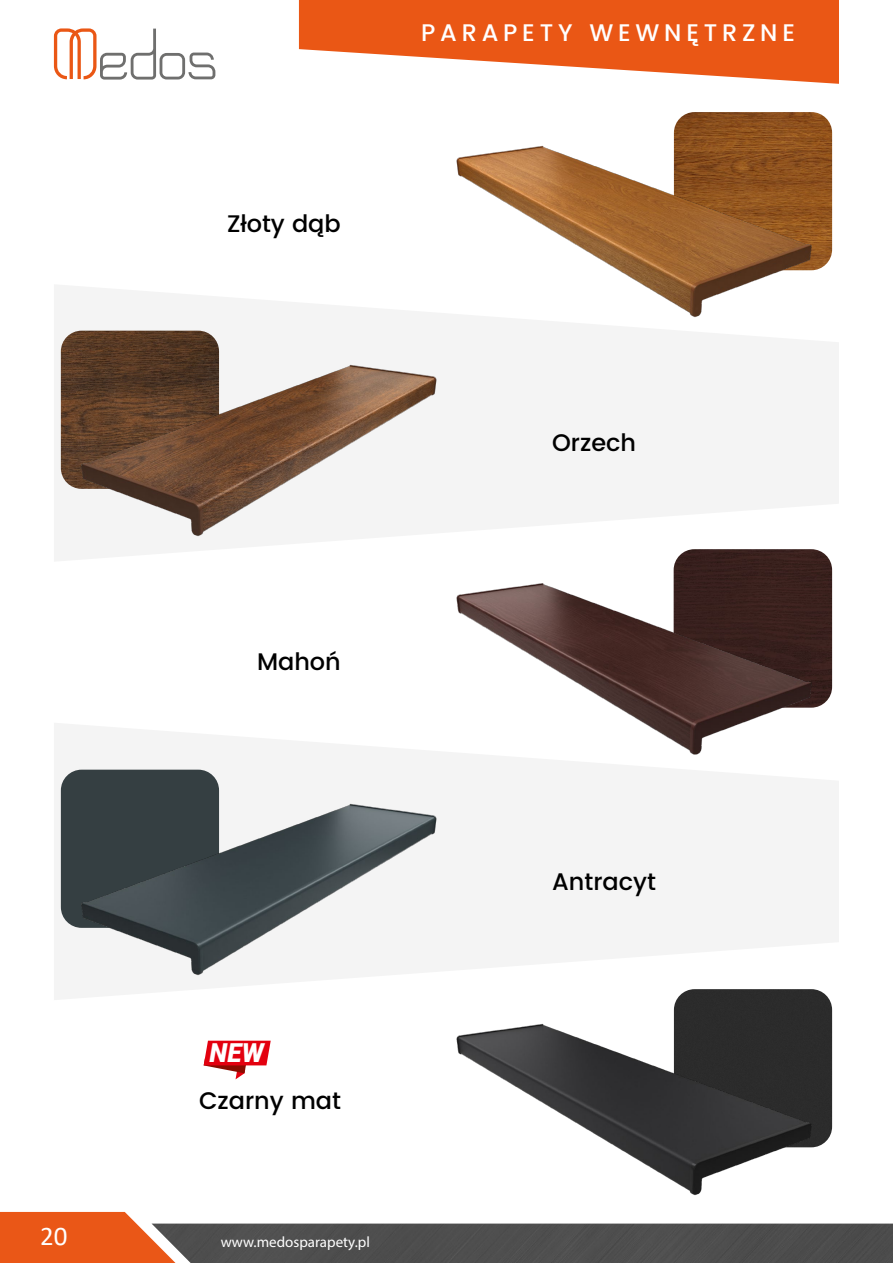
<style>
.page{position:relative;width:893px;height:1263px;background:#fff}
.page>*{position:absolute;margin:0;border:0;box-sizing:border-box;transform-origin:0 0}
.t1{font:27px "Calibri";color:#fff}
.t2{font:italic 900 26.1px "Roboto";color:#fff}
.t3{font:500 24px "Poppins";color:#000}
.t4{font:500 24px "Poppins";letter-spacing:.2em;color:#fff}
.t5{font:15px "Myriad Pro";color:#fff}
</style>
<div class="page">
<div style="left:188px;top:1223px;width:705px;height:40px;background:#4e4e4e"></div>
<svg style="left:54px;top:285px;width:785px;height:276px;fill:#f4f4f4"></svg>
<svg style="left:54px;top:723px;width:785px;height:277px;fill:#f4f4f4"></svg>
<svg style="left:0;top:1212px;width:188px;height:51px;background:#e26c39"></svg>
<svg style="left:54px;top:28px;width:161px;height:52px"></svg>
<img style="left:446px;top:982px;width:386px;height:273px">
<img style="left:61px;top:762px;width:385px;height:238px">
<img style="left:446px;top:541px;width:386px;height:274px">
<img style="left:61px;top:323px;width:385px;height:238px">
<img style="left:446px;top:112px;width:386px;height:266px">
<svg style="left:299px;top:0;width:540px;height:84px;fill:#ea5715"></svg>
<svg style="left:204px;top:1041px;width:67px;height:38px"></svg>
<p class="t3" style="left:227px;top:206px;width:115px">Złoty dąb</p>
<p class="t3" style="left:257px;top:643px;width:85px">Mahoń</p>
<p class="t4" style="left:421px;top:15px;width:375px">PARAPETY WEWNĘTRZNE</p>
<p class="t3" style="left:552px;top:425px;width:86px">Orzech</p>
<p class="t2" style="left:210px;top:1034px;width:56px">NEW</p>
<p class="t3" style="left:199px;top:1083px;width:144px">Czarny mat</p>
<p class="t1" style="left:40px;top:1217px;width:29px">20</p>
<p class="t5" style="left:221px;top:1233px;width:151px">www.medosparapety.pl</p>
<p class="t3" style="left:552px;top:863px;width:105px">Antracyt</p>
</div>
